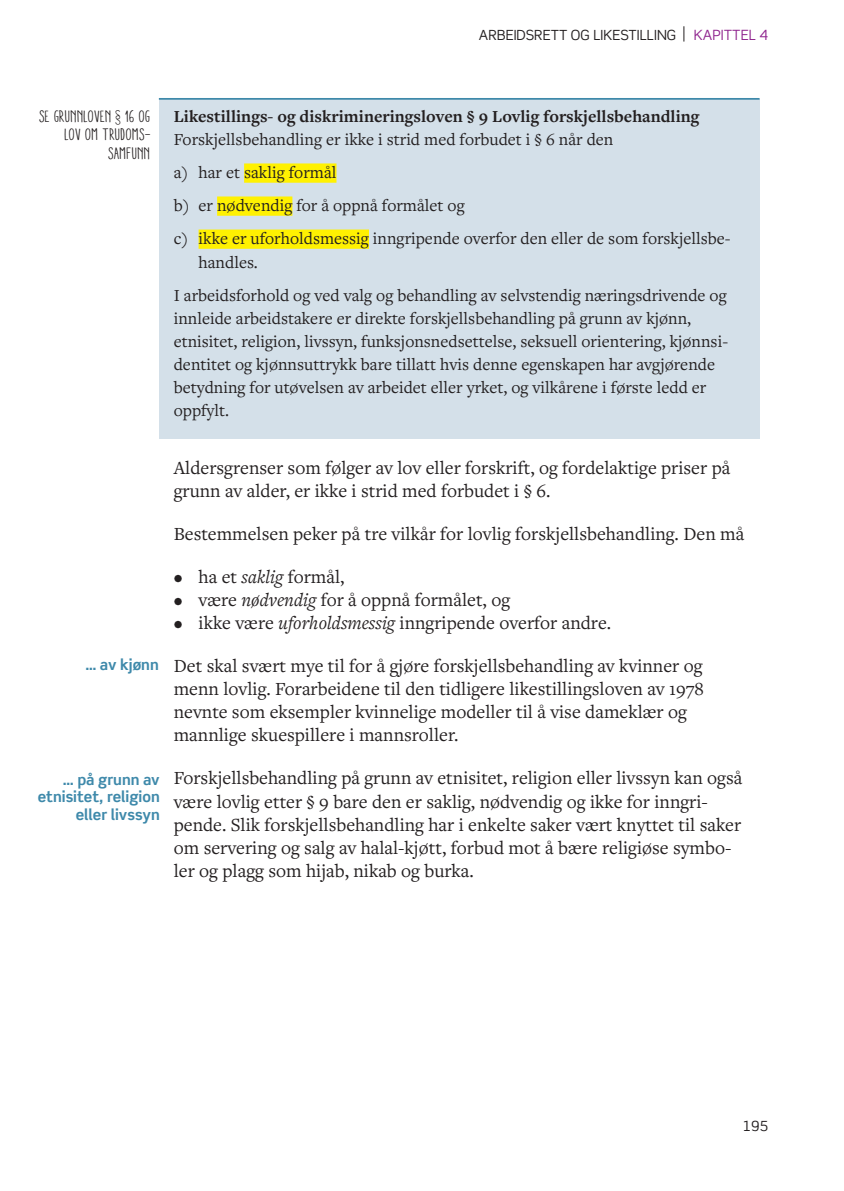
<style>
.page{position:relative;width:844px;height:1191px;background:#fff}
.page>*{position:absolute;margin:0;border:0;box-sizing:border-box;transform-origin:0 0}
.t1{font:19.25px/23.1px "Freight Text Pro";color:#231f20}
.t2{font:17.5px/33.1px "Freight Text Pro";color:#231f20}
.t3{font:700 17.5px "Freight Text Pro";color:#231f20}
.t4{font:condensed 16.62px/18.4px "Aracne";color:#231f20;text-align:right}
.t5{font:700 14.88px/17.5px "Scene Std";color:#3e89aa;text-align:right}
.t6{font:14px "Scene Std";color:#231f20}
.s1{font-size:14.17px;color:#90268f}
.s2{font-style:italic}
</style>
<div class="page">
<svg style="left:683px;top:26px;width:1px;height:16px"></svg>
<div style="left:159px;top:100px;width:600px;height:339px;background:#d4e0e9"></div>
<hr style="left:159px;top:98px;width:600px;height:2px;background:#3e89aa">
<div style="left:244px;top:163px;width:92px;height:20px;background:#fff101"></div>
<div style="left:217px;top:196px;width:75px;height:20px;background:#fff101"></div>
<div style="left:198px;top:229px;width:171px;height:20px;background:#fff101"></div>
<p class="t6" style="left:479px;top:26px;width:290px">ARBEIDSRETT OG LIKESTILLING <span class="s1">KAPITTEL 4</span></p>
<p class="t4" style="left:40px;top:107px;width:112px">SE GRUNNLOVEN § 16 OG<br>LOV OM TRUDOMS-<br>SAMFUNN</p>
<p class="t5" style="left:85px;top:656px;width:75px">… av kjønn</p>
<p class="t5" style="left:38px;top:770px;width:123px">… på grunn av etnisitet, religion eller livssyn</p>
<p class="t3" style="left:174px;top:105px;width:527px">Likestillings- og diskrimineringsloven § 9 Lovlig forskjellsbehandling</p>
<p class="t2" style="left:174px;top:122px;width:558px">Forskjellsbehandling er ikke i strid med forbudet i § 6 når den<br>a) har et saklig formål<br>b) er nødvendig for å oppnå formålet og<br>c) ikke er uforholdsmessig inngripende overfor den eller de som forskjellsbe-</p>
<p class="t2" style="left:174px;top:245px;width:554px;text-indent:25px">handles.<br>I arbeidsforhold og ved valg og behandling av selvstendig næringsdrivende og</p>
<p class="t2" style="left:174px;top:306px;width:555px;line-height:23.1px">innleide arbeidstakere er direkte forskjellsbehandling på grunn av kjønn, etnisitet, religion, livssyn, funksjonsnedsettelse, seksuell orientering, kjønnsi&shy;dentitet og kjønnsuttrykk bare tillatt hvis denne egenskapen har avgjørende betydning for utøvelsen av arbeidet eller yrket, og vilkårene i første ledd er oppfylt.</p>
<p class="t1" style="left:174px;top:455px;width:558px">Aldersgrenser som følger av lov eller forskrift, og fordelaktige priser på grunn av alder, er ikke i strid med forbudet i § 6.</p>
<p class="t1" style="left:174px;top:521px;width:572px">Bestemmelsen peker på tre vilkår for lovlig forskjellsbehandling. Den må</p>
<p class="t1" style="left:174px;top:564px;width:172px">• ha et <span class="s2">saklig</span> formål,</p>
<p class="t1" style="left:174px;top:587px;width:338px">• være <span class="s2">nødvendig</span> for å oppnå formålet, og</p>
<p class="t1" style="left:174px;top:611px;width:439px">• ikke være <span class="s2">uforholdsmessig</span> inngripende overfor andre.</p>
<p class="t1" style="left:174px;top:653px;width:531px">Det skal svært mye til for å gjøre forskjellsbehandling av kvinner og menn lovlig. Forarbeidene til den tidligere likestillingsloven av 1978 nevnte som eksempler kvinnelige modeller til å vise dameklær og mannlige skuespillere i mannsroller.</p>
<p class="t1" style="left:174px;top:766px;width:570px">Forskjellsbehandling på grunn av etnisitet, religion eller livssyn kan også være lovlig etter § 9 bare den er saklig, nødvendig og ikke for inngri&shy;pende. Slik forskjellsbehandling har i enkelte saker vært knyttet til saker om servering og salg av halal-kjøtt, forbud mot å bære religiøse symbo&shy;ler og plagg som hijab, nikab og burka.</p>
<p class="t6" style="left:742px;top:1117px;width:27px">195</p>
</div>
